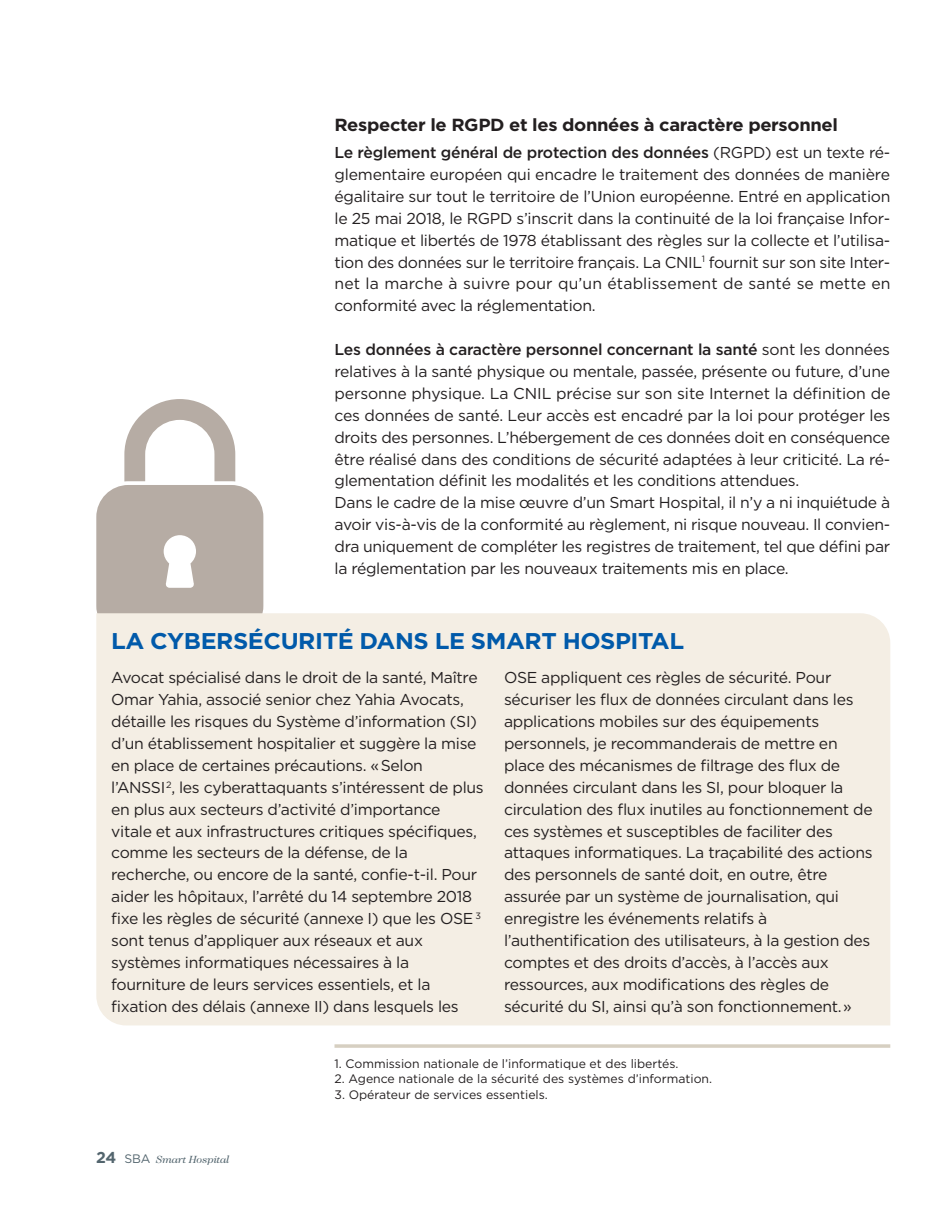
<style>
.page{position:relative;width:937px;height:1210px;background:#fff}
.page>*{position:absolute;margin:0;border:0;box-sizing:border-box;transform-origin:0 0}
.t1{font:700 22.75px "Gotham";letter-spacing:-.02em;color:#015aaa;scale:1.05 1}
.t2{font:700 17.5px "Gotham";letter-spacing:-.02em;color:#231f20;scale:1.05 1}
.t3{font:15.75px/21.9px "Gotham";letter-spacing:-.02em;color:#231f20}
.t4{font:12.25px "Gotham";color:#231f20}
.t5{font:italic 10.5px "Caslon Two Twenty Four";letter-spacing:-.02em;color:#53656e;scale:1.05 1}
.s1{font-weight:500}
.s2{font-family:"Gotham";font-weight:700;font-style:normal;font-size:15.75px}
.s3{font-family:"Gotham";font-style:normal;font-size:12.25px}
</style>
<div class="page">
<svg style="left:96px;top:399px;width:167px;height:214px"></svg>
<div style="left:96px;top:613px;width:794px;height:412px;background:#f4eee4"></div>
<hr style="left:334px;top:1044px;width:556px;height:3px;background:#d6cfc1">
<p class="t2" style="left:334px;top:113px;width:481px">Respecter le RGPD et les données à caractère personnel</p>
<p class="t3" style="left:334px;top:141px;width:557px;text-align:justify"><span class="s1">Le règlement général de protection des données</span> (RGPD) est un texte ré&shy;glementaire européen qui encadre le traitement des données de manière égalitaire sur tout le territoire de l’Union européenne. Entré en application le 25 mai 2018, le RGPD s’inscrit dans la continuité de la loi française Infor&shy;matique et libertés de 1978 établissant des règles sur la collecte et l’utilisa&shy;tion des données sur le territoire français. La CNIL<sup>1</sup> fournit sur son site Inter&shy;net la marche à suivre pour qu’un établissement de santé se mette en conformité avec la réglementation.</p>
<p class="t3" style="left:334px;top:338px;width:557px"><span class="s1">Les données à caractère personnel concernant la santé</span> sont les données relatives à la santé physique ou mentale, passée, présente ou future, d’une personne physique. La CNIL précise sur son site Internet la définition de ces données de santé. Leur accès est encadré par la loi pour protéger les droits des personnes. L’hébergement de ces données doit en conséquence être réalisé dans des conditions de sécurité adaptées à leur criticité. La ré&shy;glementation définit les modalités et les conditions attendues.<br>Dans le cadre de la mise œuvre d’un Smart Hospital, il n’y a ni inquiétude à avoir vis-à-vis de la conformité au règlement, ni risque nouveau. Il convien&shy;dra uniquement de compléter les registres de traitement, tel que défini par la réglementation par les nouveaux traitements mis en place.</p>
<h1 class="t1" style="left:111px;top:625px;width:547px">LA CYBERSÉCURITÉ DANS LE SMART HOSPITAL</h1>
<p class="t3" style="left:111px;top:666px;width:374px">Avocat spécialisé dans le droit de la santé, Maître Omar Yahia, associé senior chez Yahia Avocats, détaille les risques du Système d’information (SI) d’un établissement hospitalier et suggère la mise en place de certaines précautions. « Selon<br>l’ANSSI <sup>2</sup>, les cyberattaquants s’intéressent de plus en plus aux secteurs d’activité d’importance vitale et aux infrastructures critiques spécifiques, comme les secteurs de la défense, de la recherche, ou encore de la santé, confie-t-il. Pour aider les hôpitaux, l’arrêté du 14 septembre 2018 fixe les règles de sécurité (annexe I) que les OSE <sup>3 </sup>sont tenus d’appliquer aux réseaux et aux systèmes informatiques nécessaires à la fourniture de leurs services essentiels, et la fixation des délais (annexe II) dans lesquels les</p>
<p class="t3" style="left:504px;top:666px;width:370px">OSE appliquent ces règles de sécurité. Pour sécuriser les flux de données circulant dans les applications mobiles sur des équipements personnels, je recommanderais de mettre en place des mécanismes de filtrage des flux de données circulant dans les SI, pour bloquer la circulation des flux inutiles au fonctionnement de ces systèmes et susceptibles de faciliter des attaques informatiques. La traçabilité des actions des personnels de santé doit, en outre, être assurée par un système de journalisation, qui enregistre les événements relatifs à l’authentification des utilisateurs, à la gestion des comptes et des droits d’accès, à l’accès aux ressources, aux modifications des règles de sécurité du SI, ainsi qu’à son fonctionnement. »</p>
<p class="t5" style="left:96px;top:1153px;width:129px"><span class="s2">24</span> <span class="s3">SBA</span> Smart Hospital</p>
<p class="t4" style="left:334px;top:1055px;width:345px">1. Commission nationale de l’informatique et des libertés.</p>
<p class="t4" style="left:334px;top:1071px;width:379px">2. Agence nationale de la sécurité des systèmes d’information.</p>
<p class="t4" style="left:334px;top:1087px;width:215px">3. Opérateur de services essentiels.</p>
</div>
